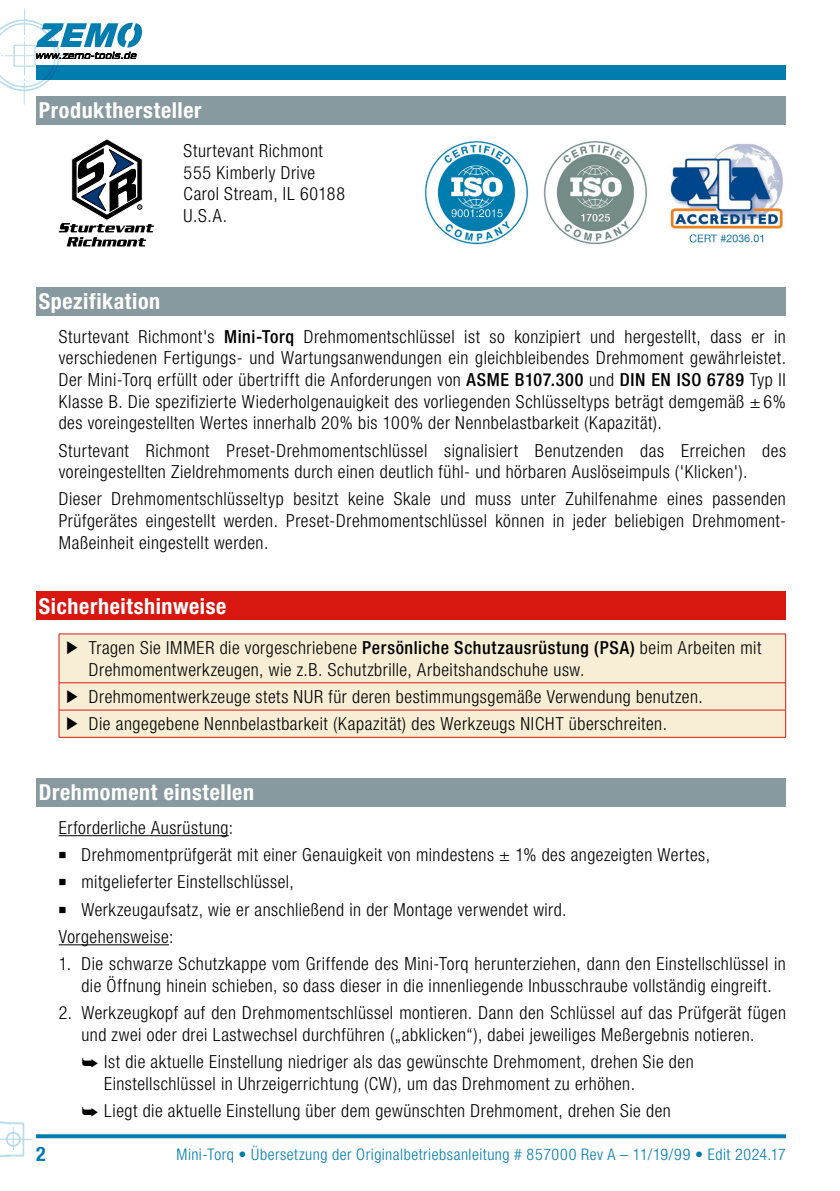
<style>
.page{position:relative;width:840px;height:1191px;background:#fff}
.page>*{position:absolute;margin:0;border:0;box-sizing:border-box;transform-origin:0 0}
.t1{font:700 condensed 22px "Helvetica Neue LT Pro";letter-spacing:.025em;color:#fff}
.t2{font:700 condensed 20px "Helvetica Neue LT Pro";color:#007daf}
.t3{font:300 condensed 18px/21.6px "Helvetica Neue LT Pro";letter-spacing:.03em;color:#000}
.t4{font:300 condensed 16px "Helvetica Neue LT Pro";letter-spacing:.035em;color:#007daf}
.s1{font-weight:500}
</style>
<div class="page">
<img style="left:0;top:1121px;width:33px;height:37px">
<svg style="left:36px;top:1134px;width:749px;height:4px;background:#1286b4"></svg>
<div style="left:36px;top:65px;width:749px;height:14px;background:#007daf"></div>
<img style="left:0;top:8px;width:79px;height:97px">
<svg style="left:36px;top:23px;width:106px;height:36px"></svg>
<hr style="left:59px;top:835px;width:170px;height:1px;background:#000">
<hr style="left:59px;top:944px;width:110px;height:1px;background:#000">
<div style="left:36px;top:96px;width:749px;height:29px;background:#8999a0"></div>
<svg style="left:59px;top:139px;width:95px;height:107px"></svg>
<img style="left:424px;top:141px;width:105px;height:104px">
<img style="left:543px;top:141px;width:104px;height:104px">
<img style="left:670px;top:144px;width:115px;height:99px">
<div style="left:36px;top:287px;width:749px;height:28px;background:#8999a0"></div>
<div style="left:36px;top:591px;width:749px;height:29px;background:#d91711"></div>
<div style="left:60px;top:634px;width:724px;height:103px;background:#f7eed5"></div>
<hr style="left:59px;top:633px;width:726px;height:1px;background:#d91711">
<hr style="left:59px;top:634px;width:1px;height:48px;background:#d91711">
<hr style="left:784px;top:634px;width:1px;height:48px;background:#d91711">
<hr style="left:59px;top:682px;width:726px;height:1px;background:#d91711">
<hr style="left:59px;top:709px;width:726px;height:1px;background:#d91711">
<svg style="left:59px;top:683px;width:1px;height:54px"></svg>
<svg style="left:784px;top:683px;width:1px;height:54px"></svg>
<hr style="left:59px;top:737px;width:726px;height:1px;background:#d91711">
<div style="left:36px;top:778px;width:749px;height:28px;background:#8999a0"></div>
<svg style="left:67px;top:641px;width:10px;height:13px"></svg>
<svg style="left:67px;top:690px;width:10px;height:13px"></svg>
<svg style="left:67px;top:717px;width:10px;height:13px"></svg>
<p class="t1" style="left:39px;top:97px;width:164px">Produkthersteller</p>
<p class="t3" style="left:183px;top:140px;width:163px">Sturtevant Richmont<br>555 Kimberly Drive<br>Carol Stream, IL 60188<br>U.S.A.</p>
<p class="t1" style="left:39px;top:288px;width:123px">Spezifikation</p>
<p class="t3" style="left:59px;top:325px;width:728px;text-align:justify">Sturtevant Richmont's <span class="s1">Mini-Torq</span> Drehmomentschlüssel ist so konzipiert und hergestellt, dass er in verschiedenen Fertigungs- und Wartungsanwendungen ein gleichbleibendes Drehmoment gewährleistet.<br>Der Mini-Torq erfüllt oder übertrifft die Anforderungen von <span class="s1">ASME B107.300</span> und <span class="s1">DIN EN ISO 6789</span> Typ II Klasse B. Die spezifizierte Wiederholgenauigkeit des vorliegenden Schlüsseltyps beträgt demgemäß ± 6% des voreingestellten Wertes innerhalb 20% bis 100% der Nennbelastbarkeit (Kapazität).</p>
<p class="t3" style="left:59px;top:439px;width:728px">Sturtevant Richmont Preset-Drehmomentschlüssel signalisiert Benutzenden das Erreichen des voreingestellten Zieldrehmoments durch einen deutlich fühl- und hörbaren Auslöseimpuls ('Klicken').</p>
<p class="t3" style="left:59px;top:488px;width:728px;text-align:justify">Dieser Drehmomentschlüsseltyp besitzt keine Skale und muss unter Zuhilfenahme eines passenden Prüfgerätes eingestellt werden. Preset-Drehmomentschlüssel können in jeder beliebigen Drehmoment-Maßeinheit eingestellt werden.</p>
<p class="t1" style="left:39px;top:592px;width:189px">Sicherheitshinweise</p>
<p class="t3" style="left:89px;top:636px;width:673px">Tragen Sie IMMER die vorgeschriebene <span class="s1">Persönliche Schutzausrüstung (PSA)</span> beim Arbeiten mit<br>Drehmomentwerkzeugen, wie z.B. Schutzbrille, Arbeitshandschuhe usw.</p>
<p class="t3" style="left:89px;top:682px;width:615px;line-height:27.2px">Drehmomentwerkzeuge stets NUR für deren bestimmungsgemäße Verwendung benutzen.<br>Die angegebene Nennbelastbarkeit (Kapazität) des Werkzeugs NICHT überschreiten.</p>
<p class="t1" style="left:39px;top:779px;width:216px">Drehmoment einstellen</p>
<p class="t3" style="left:59px;top:816px;width:176px">Erforderliche Ausrüstung:</p>
<p class="t3" style="left:81px;top:844px;width:629px">Drehmomentprüfgerät mit einer Genauigkeit von mindestens ± 1% des angezeigten Wertes,</p>
<p class="t3" style="left:81px;top:871px;width:214px">mitgelieferter Einstellschlüssel,</p>
<p class="t3" style="left:81px;top:898px;width:486px">Werkzeugaufsatz, wie er anschließend in der Montage verwendet wird.</p>
<p class="t3" style="left:59px;top:925px;width:116px">Vorgehensweise:</p>
<p class="t3" style="left:59px;top:953px;width:728px;text-align:center">1. Die schwarze Schutzkappe vom Griffende des Mini-Torq herunterziehen, dann den Einstellschlüssel in die Öffnung hinein schieben, so dass dieser in die innenliegende Inbusschraube vollständig eingreift.</p>
<p class="t3" style="left:59px;top:1002px;width:728px;text-align:center">2. Werkzeugkopf auf den Drehmomentschlüssel montieren. Dann den Schlüssel auf das Prüfgerät fügen und zwei oder drei Lastwechsel durchführen („abklicken“), dabei jeweiliges Meßergebnis notieren.</p>
<p class="t3" style="left:104px;top:1050px;width:590px">Ist die aktuelle Einstellung niedriger als das gewünschte Drehmoment, drehen Sie den<br>Einstellschlüssel in Uhrzeigerrichtung (CW), um das Drehmoment zu erhöhen.</p>
<p class="t3" style="left:104px;top:1099px;width:568px">Liegt die aktuelle Einstellung über dem gewünschten Drehmoment, drehen Sie den</p>
<p class="t2" style="left:36px;top:1142px;width:11px">2</p>
<p class="t4" style="left:176px;top:1144px;width:610px">Mini-Torq • Übersetzung der Originalbetriebsanleitung # 857000 Rev A – 11/19/99 • Edit 2024.17</p>
</div>
